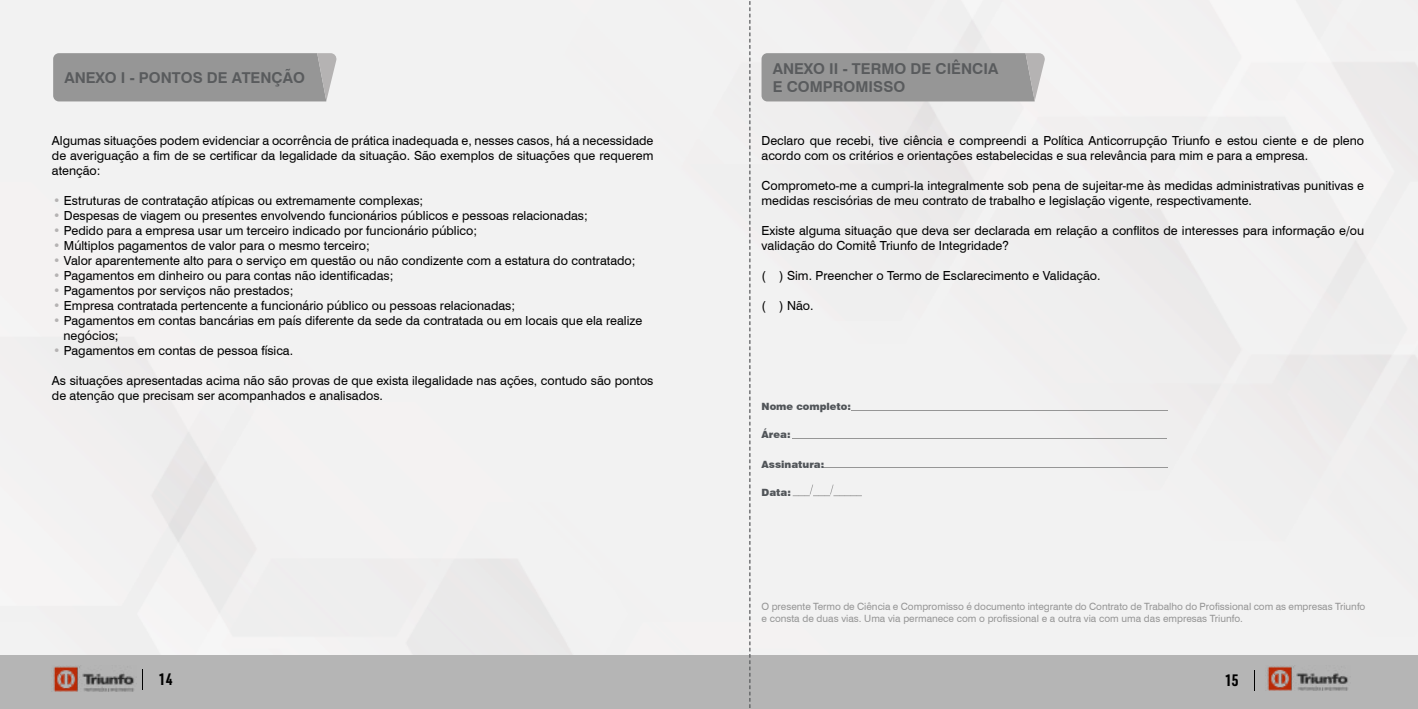
<style>
.page{position:relative;width:1418px;height:709px;background:#fff}
.page>*{position:absolute;margin:0;border:0;box-sizing:border-box;transform-origin:0 0}
.t1{font:700 16.25px "URWDIN Cond";color:#000}
.t2{font:700 15px/18px "Swiss 721 BT";color:#595b5d}
.t3{font:12.5px/15px "Swiss 721 BT";color:#000}
.t4{font:10px/12px "Swiss 721 BT";color:#969696}
.t5{font:900 10px "Swiss 721 BT";color:#515559}
.s1{color:#b5b3b3}
</style>
<div class="page">
<div style="left:0;top:656px;width:1417px;height:53px;background:#b5b5b5"></div>
<svg style="left:142px;top:669px;width:1px;height:20px"></svg>
<svg style="left:1254px;top:670px;width:1px;height:21px"></svg>
<img style="left:53px;top:666px;width:81px;height:25px">
<img style="left:1267px;top:666px;width:81px;height:25px">
<svg style="left:761px;top:53px;width:284px;height:48px;background:#999"></svg>
<svg style="left:850px;top:410px;width:318px;height:1px"></svg>
<svg style="left:792px;top:438px;width:374px;height:1px"></svg>
<svg style="left:822px;top:467px;width:346px;height:1px"></svg>
<svg style="left:792px;top:484px;width:69px;height:12px"></svg>
<svg style="left:53px;top:53px;width:284px;height:48px;background:#999"></svg>
<svg style="left:749px;top:0;width:1px;height:708px"></svg>
<p class="t2" style="left:64px;top:68px;width:242px">ANEXO I - PONTOS DE ATENÇÃO</p>
<p class="t3" style="left:52px;top:133px;width:603px;text-align:justify">Algumas situações podem evidenciar a ocorrência de prática inadequada e, nesses casos, há a necessidade de averiguação a fim de se certificar da legalidade da situação. São exemplos de situações que requerem atenção:</p>
<p class="t3" style="left:53px;top:193px;width:372px"><span class="s1">•</span> Estruturas de contratação atípicas ou extremamente complexas;</p>
<p class="t3" style="left:53px;top:208px;width:536px"><span class="s1">•</span> Despesas de viagem ou presentes envolvendo funcionários públicos e pessoas relacionadas;</p>
<p class="t3" style="left:53px;top:223px;width:425px"><span class="s1">•</span> Pedido para a empresa usar um terceiro indicado por funcionário público;</p>
<p class="t3" style="left:53px;top:238px;width:318px"><span class="s1">•</span> Múltiplos pagamentos de valor para o mesmo terceiro;</p>
<p class="t3" style="left:53px;top:253px;width:584px"><span class="s1">•</span> Valor aparentemente alto para o serviço em questão ou não condizente com a estatura do contratado;</p>
<p class="t3" style="left:53px;top:268px;width:342px"><span class="s1">•</span> Pagamentos em dinheiro ou para contas não identificadas;</p>
<p class="t3" style="left:53px;top:283px;width:242px"><span class="s1">•</span> Pagamentos por serviços não prestados;</p>
<p class="t3" style="left:53px;top:298px;width:463px"><span class="s1">•</span> Empresa contratada pertencente a funcionário público ou pessoas relacionadas;</p>
<p class="t3" style="left:63px;top:313px;width:580px;text-indent:-10px"><span class="s1">•</span> Pagamentos em contas bancárias em país diferente da sede da contratada ou em locais que ela realize negócios;</p>
<p class="t3" style="left:53px;top:343px;width:241px"><span class="s1">•</span> Pagamentos em contas de pessoa física.</p>
<p class="t3" style="left:52px;top:373px;width:603px">As situações apresentadas acima não são provas de que exista ilegalidade nas ações, contudo são pontos de atenção que precisam ser acompanhados e analisados.</p>
<p class="t2" style="left:772px;top:59px;width:227px">ANEXO II - TERMO DE CIÊNCIA<br>E COMPROMISSO</p>
<p class="t3" style="left:761px;top:133px;width:604px">Declaro que recebi, tive ciência e compreendi a Política Anticorrupção Triunfo e estou ciente e de pleno acordo com os critérios e orientações estabelecidas e sua relevância para mim e para a empresa.</p>
<p class="t3" style="left:761px;top:178px;width:604px">Comprometo-me a cumpri-la integralmente sob pena de sujeitar-me às medidas administrativas punitivas e medidas rescisórias de meu contrato de trabalho e legislação vigente, respectivamente.</p>
<p class="t3" style="left:761px;top:223px;width:604px">Existe alguma situação que deva ser declarada em relação a conflitos de interesses para informação e/ou validação do Comitê Triunfo de Integridade?</p>
<p class="t3" style="left:761px;top:268px;width:340px">( ) Sim. Preencher o Termo de Esclarecimento e Validação.</p>
<p class="t3" style="left:761px;top:298px;width:54px">( ) Não.</p>
<p class="t5" style="left:761px;top:400px;width:91px">Nome completo:</p>
<p class="t5" style="left:761px;top:428px;width:30px">Área:</p>
<p class="t5" style="left:761px;top:458px;width:64px">Assinatura:</p>
<p class="t5" style="left:761px;top:487px;width:31px">Data:</p>
<p class="t4" style="left:761px;top:600px;width:605px">O presente Termo de Ciência e Compromisso é documento integrante do Contrato de Trabalho do Profissional com as empresas Triunfo e consta de duas vias. Uma via permanece com o profissional e a outra via com uma das empresas Triunfo.</p>
<h1 class="t1" style="left:159px;top:668px;width:15px">14</h1>
<h1 class="t1" style="left:1225px;top:669px;width:15px">15</h1>
</div>
